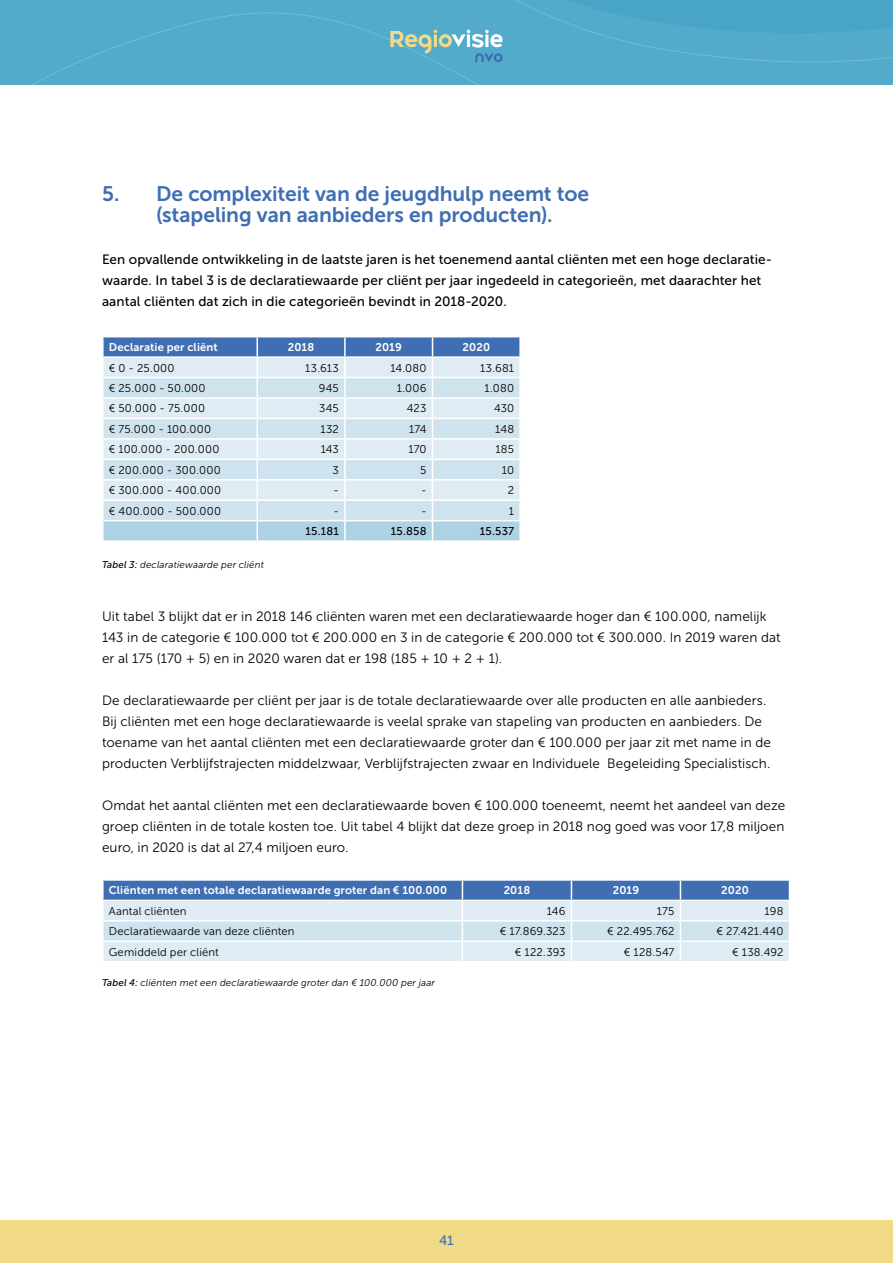
<style>
.page{position:relative;width:893px;height:1263px;background:#fff}
.page>*{position:absolute;margin:0;border:0;box-sizing:border-box;transform-origin:0 0}
.t1{font:21px/21px "Museo Sans 700";letter-spacing:-.005em;color:#3f6eb3}
.t2{font:13.5px/21px "Museo Sans 300";letter-spacing:.005em;color:#000}
.t3{font:13.5px/21px "Museo Sans 500";letter-spacing:.01em;color:#000}
.t4{font:13.5px "Museo Sans 500";color:#3f6eb3}
.t5{font:11.25px "Museo Sans 300";letter-spacing:.015em;color:#000}
.t6{font:11.25px "Museo Sans 700";letter-spacing:.01em;color:#fff}
.t7{font:11.25px "Museo Sans 500";letter-spacing:.015em;color:#000}
.t8{font:italic 9.75px "Museo Sans 300";letter-spacing:.02em;color:#000}
.s1{font-family:"Museo Sans 500"}
</style>
<div class="page">
<svg style="left:0;top:0;width:893px;height:85px;background:#51aac9"></svg>
<div style="left:0;top:1220px;width:893px;height:43px;background:#f1da86"></div>
<svg style="left:390px;top:30px;width:113px;height:32px;background:#7ab8c4"></svg>
<svg style="left:102px;top:337px;width:418px;height:204px;background:#c8dceb"></svg>
<svg style="left:103px;top:880px;width:687px;height:81px;background:#b8cee4"></svg>
<h1 class="t1" style="left:156px;top:183px;width:435px;text-indent:-54px">5. De complexiteit van de jeugdhulp neemt toe (stapeling van aanbieders en producten).</h1>
<p class="t3" style="left:102px;top:249px;width:671px">Een opvallende ontwikkeling in de laatste jaren is het toenemend aantal cliënten met een hoge declaratie&shy;waarde. In tabel 3 is de declaratiewaarde per cliënt per jaar ingedeeld in categorieën, met daarachter het aantal cliënten dat zich in die categorieën bevindt in 2018-2020.</p>
<p class="t6" style="left:109px;top:341px;width:110px">Declaratie per cliënt</p>
<p class="t6" style="left:288px;top:341px;width:28px">2018</p>
<p class="t6" style="left:375px;top:341px;width:28px">2019</p>
<p class="t6" style="left:463px;top:341px;width:29px">2020</p>
<p class="t5" style="left:109px;top:362px;width:67px">€ 0 - 25.000</p>
<p class="t5" style="left:305px;top:362px;width:35px">13.613</p>
<p class="t5" style="left:390px;top:362px;width:38px">14.080</p>
<p class="t5" style="left:480px;top:362px;width:35px">13.681</p>
<p class="t5" style="left:109px;top:382px;width:98px">€ 25.000 - 50.000</p>
<p class="t5" style="left:319px;top:382px;width:21px">945</p>
<p class="t5" style="left:397px;top:382px;width:31px">1.006</p>
<p class="t5" style="left:484px;top:382px;width:31px">1.080</p>
<p class="t5" style="left:109px;top:402px;width:98px">€ 50.000 - 75.000</p>
<p class="t5" style="left:319px;top:402px;width:21px">345</p>
<p class="t5" style="left:407px;top:402px;width:21px">423</p>
<p class="t5" style="left:494px;top:402px;width:22px">430</p>
<p class="t5" style="left:109px;top:423px;width:104px">€ 75.000 - 100.000</p>
<p class="t5" style="left:321px;top:423px;width:20px">132</p>
<p class="t5" style="left:409px;top:423px;width:19px">174</p>
<p class="t5" style="left:495px;top:423px;width:20px">148</p>
<p class="t5" style="left:109px;top:443px;width:112px">€ 100.000 - 200.000</p>
<p class="t5" style="left:321px;top:443px;width:20px">143</p>
<p class="t5" style="left:408px;top:443px;width:20px">170</p>
<p class="t5" style="left:496px;top:443px;width:20px">185</p>
<p class="t5" style="left:109px;top:464px;width:113px">€ 200.000 - 300.000</p>
<p class="t5" style="left:333px;top:464px;width:8px">3</p>
<p class="t5" style="left:420px;top:464px;width:8px">5</p>
<p class="t5" style="left:502px;top:464px;width:14px">10</p>
<p class="t5" style="left:109px;top:484px;width:114px">€ 300.000 - 400.000</p>
<p class="t5" style="left:333px;top:484px;width:7px">-</p>
<p class="t5" style="left:421px;top:484px;width:7px">-</p>
<p class="t5" style="left:508px;top:484px;width:8px">2</p>
<p class="t5" style="left:109px;top:505px;width:114px">€ 400.000 - 500.000</p>
<p class="t5" style="left:333px;top:505px;width:7px">-</p>
<p class="t5" style="left:421px;top:505px;width:7px">-</p>
<p class="t5" style="left:509px;top:505px;width:7px">1</p>
<p class="t7" style="left:305px;top:525px;width:35px">15.181</p>
<p class="t7" style="left:391px;top:525px;width:37px">15.858</p>
<p class="t7" style="left:480px;top:525px;width:36px">15.537</p>
<p class="t8" style="left:102px;top:559px;width:163px"><span class="s1">Tabel 3:</span> declaratiewaarde per cliënt</p>
<p class="t2" style="left:102px;top:606px;width:680px">Uit tabel 3 blijkt dat er in 2018 146 cliënten waren met een declaratiewaarde hoger dan € 100.000, namelijk<br>143 in de categorie € 100.000 tot € 200.000 en 3 in de categorie € 200.000 tot € 300.000. In 2019 waren dat er al 175 (170 + 5) en in 2020 waren dat er 198 (185 + 10 + 2 + 1).</p>
<p class="t2" style="left:102px;top:690px;width:670px">De declaratiewaarde per cliënt per jaar is de totale declaratiewaarde over alle producten en alle aanbieders.<br>Bij cliënten met een hoge declaratiewaarde is veelal sprake van stapeling van producten en aanbieders. De toename van het aantal cliënten met een declaratiewaarde groter dan € 100.000 per jaar zit met name in de producten Verblijfstrajecten middelzwaar, Verblijfstrajecten zwaar en Individuele Begeleiding Specialistisch.</p>
<p class="t2" style="left:102px;top:795px;width:685px;text-align:justify">Omdat het aantal cliënten met een declaratiewaarde boven € 100.000 toeneemt, neemt het aandeel van deze groep cliënten in de totale kosten toe. Uit tabel 4 blijkt dat deze groep in 2018 nog goed was voor 17,8 miljoen euro, in 2020 is dat al 27,4 miljoen euro.</p>
<p class="t6" style="left:109px;top:884px;width:340px">Cliënten met een totale declaratiewaarde groter dan € 100.000</p>
<p class="t6" style="left:504px;top:884px;width:28px">2018</p>
<p class="t6" style="left:613px;top:884px;width:28px">2019</p>
<p class="t6" style="left:721px;top:884px;width:29px">2020</p>
<p class="t5" style="left:109px;top:905px;width:79px">Aantal cliënten</p>
<p class="t5" style="left:547px;top:905px;width:20px">146</p>
<p class="t5" style="left:657px;top:905px;width:19px">175</p>
<p class="t5" style="left:764px;top:905px;width:21px">198</p>
<p class="t5" style="left:109px;top:925px;width:187px">Declaratiewaarde van deze cliënten</p>
<p class="t5" style="left:500px;top:925px;width:67px">€ 17.869.323</p>
<p class="t5" style="left:607px;top:925px;width:69px">€ 22.495.762</p>
<p class="t5" style="left:717px;top:925px;width:68px">€ 27.421.440</p>
<p class="t5" style="left:109px;top:946px;width:112px">Gemiddeld per cliënt</p>
<p class="t5" style="left:515px;top:946px;width:52px">€ 122.393</p>
<p class="t5" style="left:624px;top:946px;width:52px">€ 128.547</p>
<p class="t5" style="left:732px;top:946px;width:53px">€ 138.492</p>
<p class="t8" style="left:102px;top:978px;width:335px"><span class="s1">Tabel 4:</span> cliënten met een declaratiewaarde groter dan € 100.000 per jaar</p>
<p class="t4" style="left:439px;top:1233px;width:16px">41</p>
</div>
